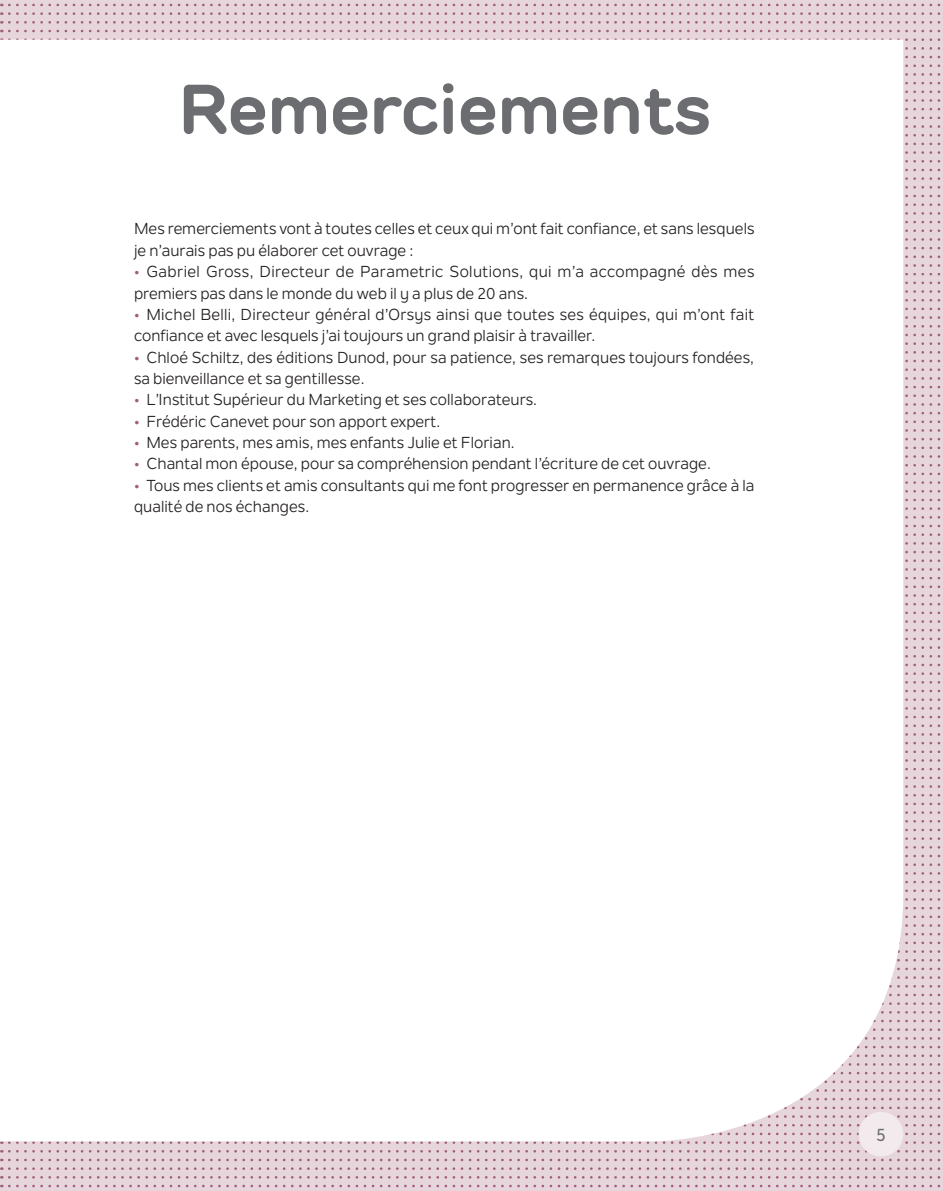
<style>
.page{position:relative;width:943px;height:1191px;background:#e6d6db}
.page>*{position:absolute;margin:0;border:0;box-sizing:border-box;transform-origin:0 0}
.Chapitre_SN_OK{font:700 70px "TT Rounds";color:#6c6d70}
.t1{font:500 17.5px "Nolan Next";color:#6c6d70}
.Texte_courant_AP_OK{font:15.75px/21.3px "Nolan Next";letter-spacing:.005em;color:#231f20}
.s1{color:#a05f7a}
</style>
<div class="page">
<svg style="left:9px;top:4px;width:932px;height:2px"></svg>
<svg style="left:9px;top:12px;width:932px;height:3px"></svg>
<svg style="left:9px;top:21px;width:932px;height:3px"></svg>
<svg style="left:9px;top:30px;width:932px;height:2px"></svg>
<svg style="left:9px;top:38px;width:932px;height:3px"></svg>
<svg style="left:903px;top:47px;width:38px;height:3px"></svg>
<svg style="left:903px;top:56px;width:38px;height:2px"></svg>
<svg style="left:903px;top:64px;width:38px;height:3px"></svg>
<svg style="left:903px;top:73px;width:38px;height:3px"></svg>
<svg style="left:903px;top:82px;width:38px;height:2px"></svg>
<svg style="left:903px;top:90px;width:38px;height:3px"></svg>
<svg style="left:903px;top:99px;width:38px;height:3px"></svg>
<svg style="left:903px;top:108px;width:38px;height:2px"></svg>
<svg style="left:903px;top:117px;width:38px;height:2px"></svg>
<svg style="left:903px;top:125px;width:38px;height:3px"></svg>
<svg style="left:903px;top:134px;width:38px;height:2px"></svg>
<svg style="left:903px;top:143px;width:38px;height:2px"></svg>
<svg style="left:903px;top:151px;width:38px;height:3px"></svg>
<svg style="left:903px;top:160px;width:38px;height:3px"></svg>
<svg style="left:903px;top:169px;width:38px;height:2px"></svg>
<svg style="left:903px;top:177px;width:38px;height:3px"></svg>
<svg style="left:903px;top:186px;width:38px;height:3px"></svg>
<svg style="left:903px;top:195px;width:38px;height:2px"></svg>
<svg style="left:903px;top:203px;width:38px;height:3px"></svg>
<svg style="left:903px;top:212px;width:38px;height:3px"></svg>
<svg style="left:903px;top:221px;width:38px;height:2px"></svg>
<svg style="left:903px;top:229px;width:38px;height:3px"></svg>
<svg style="left:903px;top:238px;width:38px;height:3px"></svg>
<svg style="left:903px;top:247px;width:38px;height:2px"></svg>
<svg style="left:903px;top:255px;width:38px;height:3px"></svg>
<svg style="left:903px;top:264px;width:38px;height:3px"></svg>
<svg style="left:903px;top:273px;width:38px;height:2px"></svg>
<svg style="left:903px;top:281px;width:38px;height:3px"></svg>
<svg style="left:903px;top:290px;width:38px;height:3px"></svg>
<svg style="left:903px;top:299px;width:38px;height:2px"></svg>
<svg style="left:903px;top:307px;width:38px;height:3px"></svg>
<svg style="left:903px;top:316px;width:38px;height:3px"></svg>
<svg style="left:903px;top:325px;width:38px;height:2px"></svg>
<svg style="left:903px;top:334px;width:38px;height:2px"></svg>
<svg style="left:903px;top:342px;width:38px;height:3px"></svg>
<svg style="left:903px;top:351px;width:38px;height:3px"></svg>
<svg style="left:903px;top:360px;width:38px;height:2px"></svg>
<svg style="left:903px;top:368px;width:38px;height:3px"></svg>
<svg style="left:903px;top:377px;width:38px;height:3px"></svg>
<svg style="left:903px;top:386px;width:38px;height:2px"></svg>
<svg style="left:903px;top:394px;width:38px;height:3px"></svg>
<svg style="left:903px;top:403px;width:38px;height:3px"></svg>
<svg style="left:903px;top:412px;width:38px;height:2px"></svg>
<svg style="left:903px;top:420px;width:38px;height:3px"></svg>
<svg style="left:903px;top:429px;width:38px;height:3px"></svg>
<svg style="left:903px;top:438px;width:38px;height:2px"></svg>
<svg style="left:903px;top:446px;width:38px;height:3px"></svg>
<svg style="left:903px;top:455px;width:38px;height:3px"></svg>
<svg style="left:903px;top:464px;width:38px;height:2px"></svg>
<svg style="left:903px;top:472px;width:38px;height:3px"></svg>
<svg style="left:903px;top:481px;width:38px;height:3px"></svg>
<svg style="left:903px;top:490px;width:38px;height:2px"></svg>
<svg style="left:903px;top:498px;width:38px;height:3px"></svg>
<svg style="left:903px;top:507px;width:38px;height:3px"></svg>
<svg style="left:903px;top:516px;width:38px;height:2px"></svg>
<svg style="left:903px;top:525px;width:38px;height:2px"></svg>
<svg style="left:903px;top:533px;width:38px;height:3px"></svg>
<svg style="left:903px;top:542px;width:38px;height:3px"></svg>
<svg style="left:903px;top:551px;width:38px;height:2px"></svg>
<svg style="left:903px;top:559px;width:38px;height:3px"></svg>
<svg style="left:903px;top:568px;width:38px;height:3px"></svg>
<svg style="left:903px;top:577px;width:38px;height:2px"></svg>
<svg style="left:903px;top:585px;width:38px;height:3px"></svg>
<svg style="left:903px;top:594px;width:38px;height:3px"></svg>
<svg style="left:903px;top:603px;width:38px;height:2px"></svg>
<svg style="left:903px;top:611px;width:38px;height:3px"></svg>
<svg style="left:903px;top:620px;width:38px;height:3px"></svg>
<svg style="left:903px;top:629px;width:38px;height:2px"></svg>
<svg style="left:903px;top:637px;width:38px;height:3px"></svg>
<svg style="left:903px;top:646px;width:38px;height:3px"></svg>
<svg style="left:903px;top:655px;width:38px;height:2px"></svg>
<svg style="left:903px;top:663px;width:38px;height:3px"></svg>
<svg style="left:903px;top:672px;width:38px;height:3px"></svg>
<svg style="left:903px;top:681px;width:38px;height:2px"></svg>
<svg style="left:903px;top:689px;width:38px;height:3px"></svg>
<svg style="left:903px;top:698px;width:38px;height:3px"></svg>
<svg style="left:903px;top:707px;width:38px;height:2px"></svg>
<svg style="left:903px;top:715px;width:38px;height:3px"></svg>
<svg style="left:903px;top:724px;width:38px;height:3px"></svg>
<svg style="left:903px;top:733px;width:38px;height:2px"></svg>
<svg style="left:903px;top:742px;width:38px;height:2px"></svg>
<svg style="left:903px;top:750px;width:38px;height:3px"></svg>
<svg style="left:903px;top:759px;width:38px;height:3px"></svg>
<svg style="left:903px;top:768px;width:38px;height:2px"></svg>
<svg style="left:903px;top:776px;width:38px;height:3px"></svg>
<svg style="left:903px;top:785px;width:38px;height:3px"></svg>
<svg style="left:903px;top:794px;width:38px;height:2px"></svg>
<svg style="left:903px;top:802px;width:38px;height:3px"></svg>
<svg style="left:903px;top:811px;width:38px;height:3px"></svg>
<svg style="left:903px;top:820px;width:38px;height:2px"></svg>
<svg style="left:903px;top:828px;width:38px;height:3px"></svg>
<svg style="left:903px;top:837px;width:38px;height:3px"></svg>
<svg style="left:903px;top:846px;width:38px;height:2px"></svg>
<svg style="left:903px;top:854px;width:38px;height:3px"></svg>
<svg style="left:903px;top:863px;width:38px;height:3px"></svg>
<svg style="left:903px;top:872px;width:38px;height:2px"></svg>
<svg style="left:903px;top:880px;width:38px;height:3px"></svg>
<svg style="left:903px;top:889px;width:38px;height:3px"></svg>
<svg style="left:905px;top:898px;width:36px;height:2px"></svg>
<svg style="left:905px;top:906px;width:36px;height:3px"></svg>
<svg style="left:905px;top:915px;width:36px;height:3px"></svg>
<svg style="left:905px;top:924px;width:36px;height:2px"></svg>
<svg style="left:905px;top:933px;width:36px;height:2px"></svg>
<svg style="left:905px;top:941px;width:36px;height:3px"></svg>
<svg style="left:905px;top:950px;width:36px;height:3px"></svg>
<svg style="left:905px;top:959px;width:36px;height:2px"></svg>
<svg style="left:905px;top:967px;width:36px;height:3px"></svg>
<svg style="left:905px;top:976px;width:36px;height:3px"></svg>
<svg style="left:905px;top:985px;width:36px;height:2px"></svg>
<svg style="left:905px;top:993px;width:36px;height:3px"></svg>
<svg style="left:905px;top:1002px;width:36px;height:3px"></svg>
<svg style="left:905px;top:1011px;width:36px;height:2px"></svg>
<svg style="left:905px;top:1019px;width:36px;height:3px"></svg>
<svg style="left:905px;top:1028px;width:36px;height:3px"></svg>
<svg style="left:905px;top:1037px;width:36px;height:2px"></svg>
<svg style="left:905px;top:1045px;width:36px;height:3px"></svg>
<svg style="left:905px;top:1054px;width:36px;height:3px"></svg>
<svg style="left:905px;top:1063px;width:36px;height:2px"></svg>
<svg style="left:905px;top:1071px;width:36px;height:3px"></svg>
<svg style="left:905px;top:1080px;width:36px;height:3px"></svg>
<svg style="left:905px;top:1089px;width:36px;height:2px"></svg>
<svg style="left:905px;top:1098px;width:36px;height:2px"></svg>
<svg style="left:905px;top:1106px;width:36px;height:3px"></svg>
<svg style="left:905px;top:1115px;width:36px;height:2px"></svg>
<svg style="left:905px;top:1124px;width:36px;height:2px"></svg>
<svg style="left:905px;top:1132px;width:36px;height:3px"></svg>
<svg style="left:9px;top:1141px;width:932px;height:2px"></svg>
<svg style="left:9px;top:1150px;width:932px;height:2px"></svg>
<svg style="left:9px;top:1158px;width:932px;height:3px"></svg>
<svg style="left:9px;top:1167px;width:932px;height:3px"></svg>
<svg style="left:9px;top:1176px;width:932px;height:2px"></svg>
<svg style="left:9px;top:1184px;width:932px;height:3px"></svg>
<div style="left:0;top:40px;width:903px;height:1101px;background:#fff"></div>
<div style="left:858px;top:1111px;width:45px;height:45px;background:#f2eaec;border-radius:50%"></div>
<p class="Chapitre_SN_OK" style="left:178px;top:62px;width:533px">Remerciements</p>
<p class="Texte_courant_AP_OK" style="left:134px;top:218px;width:622px">Mes remerciements vont à toutes celles et ceux qui m’ont fait confiance, et sans lesquels je n’aurais pas pu élaborer cet ouvrage :</p>
<p class="Texte_courant_AP_OK" style="left:134px;top:261px;width:622px"><span class="s1">✓</span> Gabriel Gross, Directeur de Parametric Solutions, qui m’a accompagné dès mes premiers pas dans le monde du web il y a plus de 20 ans.</p>
<p class="Texte_courant_AP_OK" style="left:134px;top:304px;width:621px"><span class="s1">✓</span> Michel Belli, Directeur général d’Orsys ainsi que toutes ses équipes, qui m’ont fait confiance et avec lesquels j’ai toujours un grand plaisir à travailler.</p>
<p class="Texte_courant_AP_OK" style="left:134px;top:346px;width:621px"><span class="s1">✓</span> Chloé Schiltz, des éditions Dunod, pour sa patience, ses remarques toujours fondées, sa bienveillance et sa gentillesse.</p>
<p class="Texte_courant_AP_OK" style="left:134px;top:389px;width:404px"><span class="s1">✓</span> L’Institut Supérieur du Marketing et ses collaborateurs.</p>
<p class="Texte_courant_AP_OK" style="left:134px;top:410px;width:308px"><span class="s1">✓</span> Frédéric Canevet pour son apport expert.</p>
<p class="Texte_courant_AP_OK" style="left:134px;top:432px;width:382px"><span class="s1">✓</span> Mes parents, mes amis, mes enfants Julie et Florian.</p>
<p class="Texte_courant_AP_OK" style="left:134px;top:453px;width:578px"><span class="s1">✓</span> Chantal mon épouse, pour sa compréhension pendant l’écriture de cet ouvrage.</p>
<p class="Texte_courant_AP_OK" style="left:134px;top:474px;width:622px"><span class="s1">✓</span> Tous mes clients et amis consultants qui me font progresser en permanence grâce à la qualité de nos échanges.</p>
<p class="t1" style="left:876px;top:1124px;width:11px">5</p>
</div>
